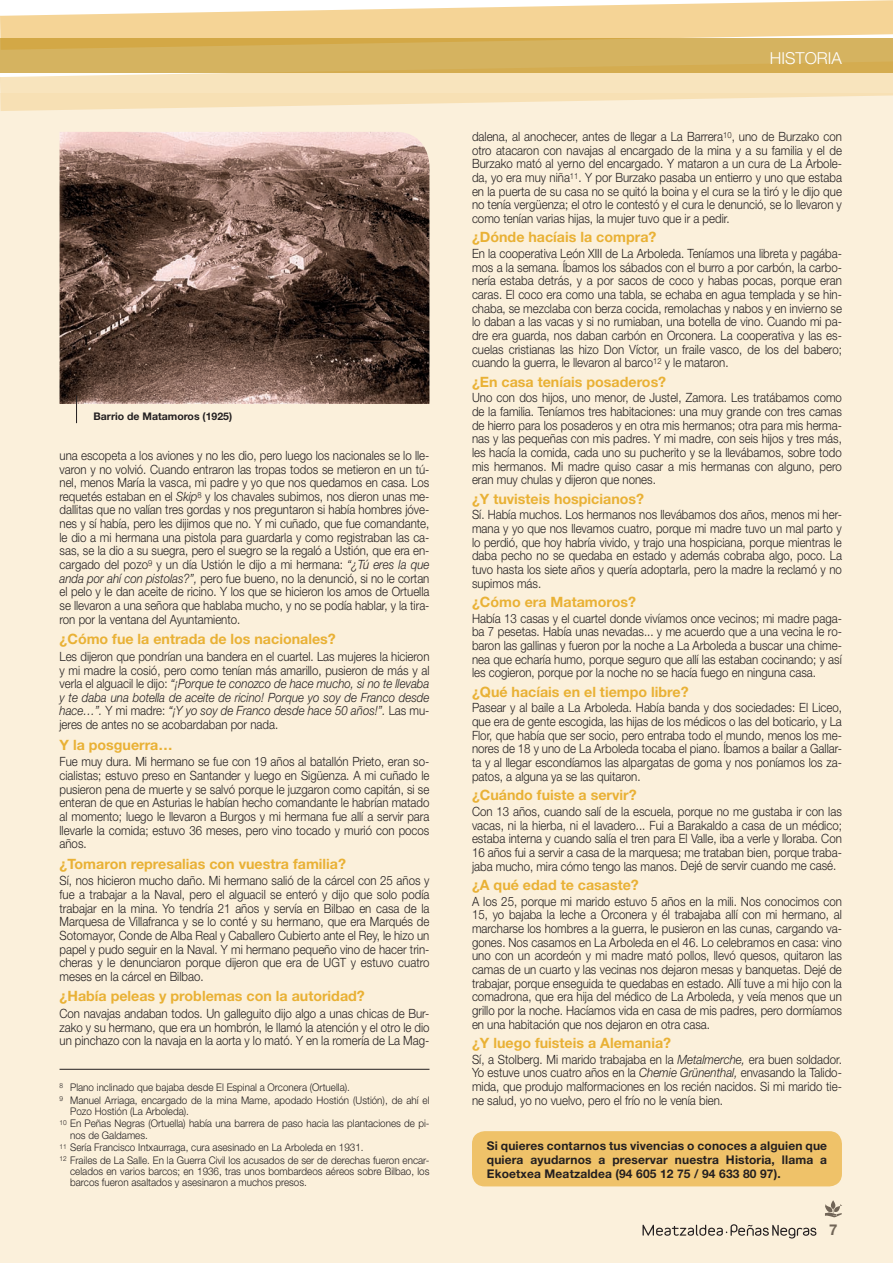
<style>
.page{position:relative;width:893px;height:1263px;background:#fff}
.page>*{position:absolute;margin:0;border:0;box-sizing:border-box;transform-origin:0 0}
.t1{font:300 16.5px "Helvetica Neue LT Std";color:#fff}
.t2{font:700 15px "Helvetica Neue LT Std";color:#716557}
.t3{font:700 14.25px "Helvetica Neue LT Std";color:#e9b135}
.t4{font:300 12.75px/13.6px "Helvetica Neue LT Std";color:#231f20;text-align:justify;scale:.9 1}
.t5{font:700 12px/14.2px "Helvetica Neue LT Std";letter-spacing:.01em;color:#231f20;text-align:justify}
.t6{font:300 10.5px/12.6px "Helvetica Neue LT Std";color:#231f20;scale:.94 1}
.t7{font:700 10.5px "Helvetica Neue LT Std";color:#231f20}
.s1{font-style:italic}
</style>
<div class="page">
<div style="left:1px;top:94px;width:892px;height:1169px;background:#fbf0db"></div>
<svg style="left:825px;top:1200px;width:17px;height:17px"></svg>
<svg style="left:642px;top:1224px;width:174px;height:14px"></svg>
<div style="left:0;top:38px;width:893px;height:34px;background:#d5b360"></div>
<svg style="left:0;top:0;width:893px;height:50px"></svg>
<svg style="left:0;top:62px;width:893px;height:49px"></svg>
<hr style="left:60px;top:1069px;width:369px;height:1px;background:#231f20">
<div style="left:472px;top:1131px;width:370px;height:55px;background:#efc269;border-radius:13px"></div>
<img style="left:60px;top:132px;width:369px;height:272px">
<svg style="left:76px;top:395px;width:1px;height:28px"></svg>
<p class="t7" style="left:94px;top:410px;width:140px">Barrio de Matamoros (1925)</p>
<p class="t4" style="left:60px;top:448px;width:413px">una escopeta a los aviones y no les dio, pero luego los nacionales se lo lle&shy;varon y no volvió. Cuando entraron las tropas todos se metieron en un tú&shy;nel, menos María la vasca, mi padre y yo que nos quedamos en casa. Los requetés estaban en el <span class="s1">Skip</span><sup>8</sup> y los chavales subimos, nos dieron unas me&shy;dallitas que no valían tres gordas y nos preguntaron si había hombres jóve&shy;nes y sí había, pero les dijimos que no. Y mi cuñado, que fue comandante, le dio a mi hermana una pistola para guardarla y como registraban las ca&shy;sas, se la dio a su suegra, pero el suegro se la regaló a Ustión, que era en&shy;cargado del pozo<sup>9</sup> y un día Ustión le dijo a mi hermana: <span class="s1">“¿Tú eres la que anda por ahí con pistolas?”,</span> pero fue bueno, no la denunció, si no le cortan el pelo y le dan aceite de ricino. Y los que se hicieron los amos de Ortuella se llevaron a una señora que hablaba mucho, y no se podía hablar, y la tira&shy;ron por la ventana del Ayuntamiento.</p>
<p class="t3" style="left:60px;top:630px;width:278px">¿Cómo fue la entrada de los nacionales?</p>
<p class="t4" style="left:60px;top:649px;width:413px">Les dijeron que pondrían una bandera en el cuartel. Las mujeres la hicieron y mi madre la cosió, pero como tenían más amarillo, pusieron de más y al verla el alguacil le dijo: <span class="s1">“¡Porque te conozco de hace mucho, si no te llevaba y te daba una botella de aceite de ricino! Porque yo soy de Franco desde hace…”.</span> Y mi madre: <span class="s1">“¡Y yo soy de Franco desde hace 50 años!”.</span> Las mu&shy;jeres de antes no se acobardaban por nada.</p>
<p class="t3" style="left:60px;top:736px;width:115px">Y la posguerra…</p>
<p class="t4" style="left:60px;top:755px;width:413px">Fue muy dura. Mi hermano se fue con 19 años al batallón Prieto, eran so&shy;cialistas; estuvo preso en Santander y luego en Sigüenza. A mi cuñado le pusieron pena de muerte y se salvó porque le juzgaron como capitán, si se enteran de que en Asturias le habían hecho comandante le habrían matado al momento; luego le llevaron a Burgos y mi hermana fue allí a servir para llevarle la comida; estuvo 36 meses, pero vino tocado y murió con pocos años.</p>
<p class="t3" style="left:60px;top:855px;width:288px">¿Tomaron represalias con vuestra familia?</p>
<p class="t4" style="left:60px;top:874px;width:413px">Sí, nos hicieron mucho daño. Mi hermano salió de la cárcel con 25 años y fue a trabajar a la Naval, pero el alguacil se enteró y dijo que solo podía trabajar en la mina. Yo tendría 21 años y servía en Bilbao en casa de la Marquesa de Villafranca y se lo conté y su hermano, que era Marqués de Sotomayor, Conde de Alba Real y Caballero Cubierto ante el Rey, le hizo un papel y pudo seguir en la Naval. Y mi hermano pequeño vino de hacer trin&shy;cheras y le denunciaron porque dijeron que era de UGT y estuvo cuatro meses en la cárcel en Bilbao.</p>
<p class="t3" style="left:60px;top:987px;width:307px">¿Había peleas y problemas con la autoridad?</p>
<p class="t4" style="left:60px;top:1006px;width:413px">Con navajas andaban todos. Un galleguito dijo algo a unas chicas de Bur&shy;zako y su hermano, que era un hombrón, le llamó la atención y el otro le dio un pinchazo con la navaja en la aorta y lo mató. Y en la romería de La Mag-</p>
<p class="t6" style="left:60px;top:1081px;width:395px"><sup>8</sup> Plano inclinado que bajaba desde El Espinal a Orconera (Ortuella).<br><sup>9</sup> Manuel Arriaga, encargado de la mina Mame, apodado Hostión (Ustión), de ahí el</p>
<p class="t6" style="left:60px;top:1104px;width:395px;text-indent:11px">Pozo Hostión (La Arboleda).<br><sup>10</sup> En Peñas Negras (Ortuella) había una barrera de paso hacia las plantaciones de pi-</p>
<p class="t6" style="left:60px;top:1128px;width:395px;text-indent:11px">nos de Galdames.<br><sup>11</sup> Sería Francisco Intxaurraga, cura asesinado en La Arboleda en 1931.<br><sup>12</sup> Frailes de La Salle. En la Guerra Civil los acusados de ser de derechas fueron encar-</p>
<p class="t6" style="left:70px;top:1165px;width:384px;line-height:11.2px">celados en varios barcos; en 1936, tras unos bombardeos aéreos sobre Bilbao, los barcos fueron asaltados y asesinaron a muchos presos.</p>
<p class="t1" style="left:770px;top:48px;width:74px">HISTORIA</p>
<p class="t4" style="left:472px;top:129px;width:413px">dalena, al anochecer, antes de llegar a La Barrera<sup>10</sup>, uno de Burzako con otro atacaron con navajas al encargado de la mina y a su familia y el de Burzako mató al yerno del encargado. Y mataron a un cura de La Arbole&shy;da, yo era muy niña<sup>11</sup>. Y por Burzako pasaba un entierro y uno que estaba en la puerta de su casa no se quitó la boina y el cura se la tiró y le dijo que no tenía vergüenza; el otro le contestó y el cura le denunció, se lo llevaron y como tenían varias hijas, la mujer tuvo que ir a pedir.</p>
<p class="t3" style="left:472px;top:228px;width:186px">¿Dónde hacíais la compra?</p>
<p class="t4" style="left:472px;top:246px;width:413px">En la cooperativa León XIII de La Arboleda. Teníamos una libreta y pagába&shy;mos a la semana. Íbamos los sábados con el burro a por carbón, la carbo&shy;nería estaba detrás, y a por sacos de coco y habas pocas, porque eran caras. El coco era como una tabla, se echaba en agua templada y se hin&shy;chaba, se mezclaba con berza cocida, remolachas y nabos y en invierno se lo daban a las vacas y si no rumiaban, una botella de vino. Cuando mi pa&shy;dre era guarda, nos daban carbón en Orconera. La cooperativa y las es&shy;cuelas cristianas las hizo Don Víctor, un fraile vasco, de los del babero; cuando la guerra, le llevaron al barco<sup>12</sup> y le mataron.</p>
<p class="t3" style="left:472px;top:373px;width:196px">¿En casa teníais posaderos?</p>
<p class="t4" style="left:472px;top:391px;width:413px">Uno con dos hijos, uno menor, de Justel, Zamora. Les tratábamos como de la familia. Teníamos tres habitaciones: una muy grande con tres camas de hierro para los posaderos y en otra mis hermanos; otra para mis herma&shy;nas y las pequeñas con mis padres. Y mi madre, con seis hijos y tres más, les hacía la comida, cada uno su pucherito y se la llevábamos, sobre todo mis hermanos. Mi madre quiso casar a mis hermanas con alguno, pero eran muy chulas y dijeron que nones.</p>
<p class="t3" style="left:472px;top:490px;width:174px">¿Y tuvisteis hospicianos?</p>
<p class="t4" style="left:472px;top:508px;width:413px">Sí. Había muchos. Los hermanos nos llevábamos dos años, menos mi her&shy;mana y yo que nos llevamos cuatro, porque mi madre tuvo un mal parto y lo perdió, que hoy habría vivido, y trajo una hospiciana, porque mientras le daba pecho no se quedaba en estado y además cobraba algo, poco. La tuvo hasta los siete años y quería adoptarla, pero la madre la reclamó y no supimos más.</p>
<p class="t3" style="left:472px;top:593px;width:166px">¿Cómo era Matamoros?</p>
<p class="t4" style="left:472px;top:611px;width:413px">Había 13 casas y el cuartel donde vivíamos once vecinos; mi madre paga&shy;ba 7 pesetas. Había unas nevadas... y me acuerdo que a una vecina le ro&shy;baron las gallinas y fueron por la noche a La Arboleda a buscar una chime&shy;nea que echaría humo, porque seguro que allí las estaban cocinando; y así les cogieron, porque por la noche no se hacía fuego en ninguna casa.</p>
<p class="t3" style="left:472px;top:683px;width:218px">¿Qué hacíais en el tiempo libre?</p>
<p class="t4" style="left:472px;top:701px;width:413px">Pasear y al baile a La Arboleda. Había banda y dos sociedades: El Liceo, que era de gente escogida, las hijas de los médicos o las del boticario, y La Flor, que había que ser socio, pero entraba todo el mundo, menos los me&shy;nores de 18 y uno de La Arboleda tocaba el piano. Íbamos a bailar a Gallar&shy;ta y al llegar escondíamos las alpargatas de goma y nos poníamos los za&shy;patos, a alguna ya se las quitaron.</p>
<p class="t3" style="left:472px;top:786px;width:166px">¿Cuándo fuiste a servir?</p>
<p class="t4" style="left:472px;top:804px;width:413px">Con 13 años, cuando salí de la escuela, porque no me gustaba ir con las vacas, ni la hierba, ni el lavadero... Fui a Barakaldo a casa de un médico; estaba interna y cuando salía el tren para El Valle, iba a verle y lloraba. Con 16 años fui a servir a casa de la marquesa; me trataban bien, porque traba&shy;jaba mucho, mira cómo tengo las manos. Dejé de servir cuando me casé.</p>
<p class="t3" style="left:472px;top:876px;width:168px">¿A qué edad te casaste?</p>
<p class="t4" style="left:472px;top:894px;width:413px">A los 25, porque mi marido estuvo 5 años en la mili. Nos conocimos con 15, yo bajaba la leche a Orconera y él trabajaba allí con mi hermano, al marcharse los hombres a la guerra, le pusieron en las cunas, cargando va&shy;gones. Nos casamos en La Arboleda en el 46. Lo celebramos en casa: vino uno con un acordeón y mi madre mató pollos, llevó quesos, quitaron las camas de un cuarto y las vecinas nos dejaron mesas y banquetas. Dejé de trabajar, porque enseguida te quedabas en estado. Allí tuve a mi hijo con la comadrona, que era hija del médico de La Arboleda, y veía menos que un grillo por la noche. Hacíamos vida en casa de mis padres, pero dormíamos en una habitación que nos dejaron en otra casa.</p>
<p class="t3" style="left:472px;top:1034px;width:201px">¿Y luego fuisteis a Alemania?</p>
<p class="t4" style="left:472px;top:1052px;width:413px">Sí, a Stolberg. Mi marido trabajaba en la <span class="s1">Metalmerche,</span> era buen soldador.<br>Yo estuve unos cuatro años en la <span class="s1">Chemie Grünenthal,</span> envasando la Talido&shy;mida, que produjo malformaciones en los recién nacidos. Si mi marido tie&shy;ne salud, yo no vuelvo, pero el frío no le venía bien.</p>
<p class="t5" style="left:487px;top:1138px;width:342px">Si quieres contarnos tus vivencias o conoces a alguien que quiera ayudarnos a preservar nuestra Historia, llama a Ekoetxea Meatzaldea (94 605 12 75 / 94 633 80 97).</p>
<p class="t2" style="left:829px;top:1221px;width:10px">7</p>
</div>
